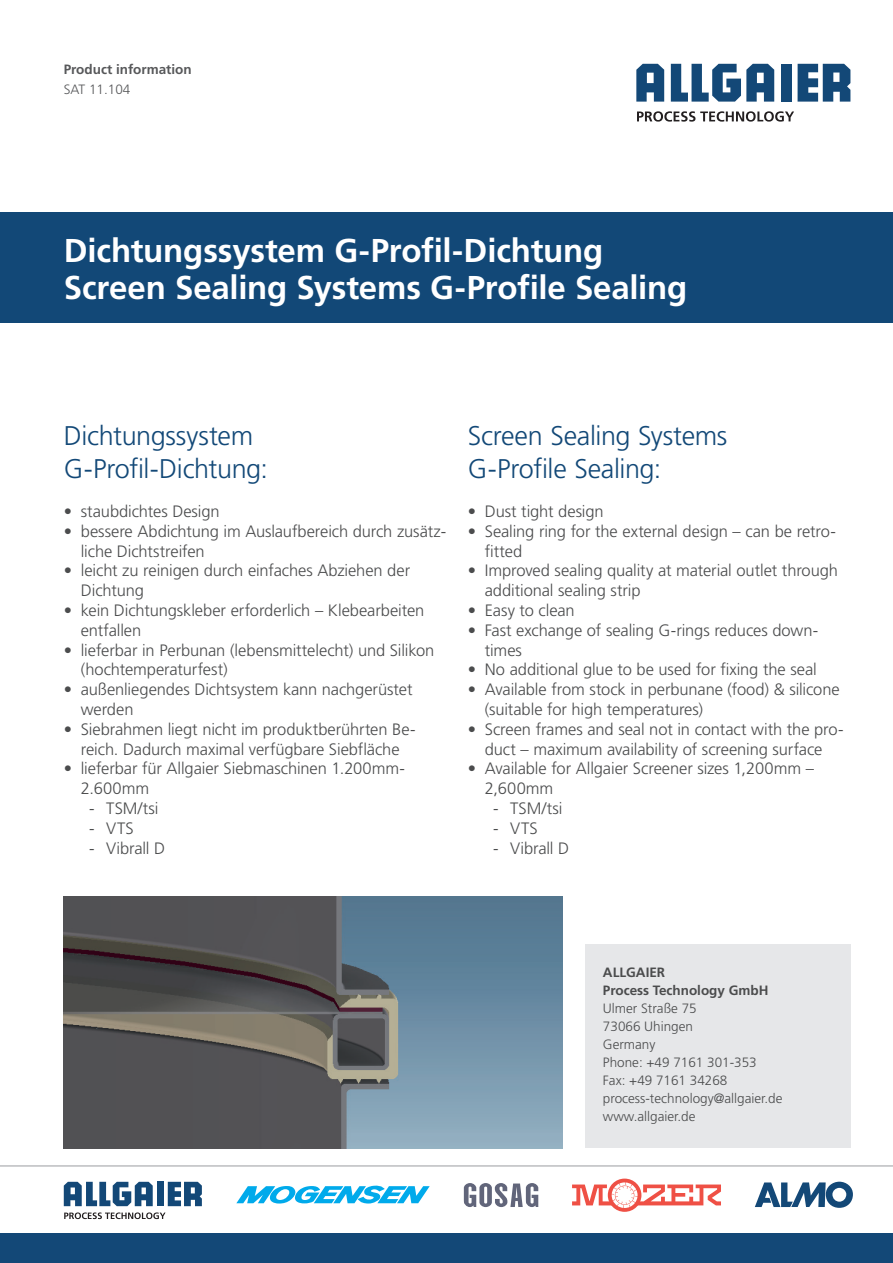
<style>
.page{position:relative;width:893px;height:1263px;background:#fff}
.page>*{position:absolute;margin:0;border:0;box-sizing:border-box;transform-origin:0 0}
.t1{font:700 33px/37.5px "Frutiger";letter-spacing:-.005em;color:#fff}
.t2{font:300 27px/33px "Frutiger";letter-spacing:-.015em;color:#124877}
.t3{font:300 16.5px/19.8px "Frutiger";letter-spacing:-.005em;color:#4b4c4d}
.t4{font:300 13.5px/18px "Frutiger";color:#4b4c4d}
.t5{font:700 13.5px/18px "Frutiger";color:#4b4c4d}
.t6{font:700 13.5px "Frutiger";color:#57585a}
.t7{font:300 13.5px "Frutiger";color:#57585a}
</style>
<div class="page">
<div style="left:0;top:213px;width:893px;height:110px;background:#124877"></div>
<div style="left:157px;top:1182px;width:7px;height:24px;background:#134877"></div>
<svg style="left:64px;top:1182px;width:89px;height:24px"></svg>
<svg style="left:168px;top:1182px;width:34px;height:24px"></svg>
<svg style="left:64px;top:1212px;width:102px;height:7px"></svg>
<svg style="left:572px;top:1178px;width:149px;height:34px"></svg>
<svg style="left:755px;top:1182px;width:98px;height:26px"></svg>
<svg style="left:236px;top:1185px;width:194px;height:18px"></svg>
<svg style="left:464px;top:1183px;width:74px;height:24px"></svg>
<div style="left:0;top:1233px;width:893px;height:30px;background:#134877"></div>
<div style="left:781px;top:64px;width:11px;height:38px;background:#134877"></div>
<svg style="left:636px;top:64px;width:28px;height:38px"></svg>
<svg style="left:671px;top:64px;width:103px;height:38px"></svg>
<svg style="left:798px;top:64px;width:52px;height:38px"></svg>
<svg style="left:637px;top:111px;width:157px;height:11px"></svg>
<hr style="left:0;top:1165px;width:893px;height:2px;background:#bcbdc0">
<div style="left:585px;top:944px;width:265px;height:204px;background:#e6e7e9"></div>
<img style="left:64px;top:896px;width:499px;height:252px">
<p class="t6" style="left:64px;top:62px;width:130px">Product information</p>
<p class="t7" style="left:64px;top:82px;width:68px">SAT 11.104</p>
<h1 class="t1" style="left:64px;top:232px;width:625px">Dichtungssystem G-Profil-Dichtung<br>Screen Sealing Systems G-Profile Sealing</h1>
<h2 class="t2" style="left:64px;top:419px;width:206px">Dichtungssystem<br>G-Profil-Dichtung:</h2>
<p class="t3" style="left:64px;top:502px;width:157px">• staubdichtes Design</p>
<p class="t3" style="left:81px;top:521px;width:367px;text-indent:-17px">• bessere Abdichtung im Auslaufbereich durch zusätz&shy;liche Dichtstreifen</p>
<p class="t3" style="left:81px;top:561px;width:331px;text-indent:-17px">• leicht zu reinigen durch einfaches Abziehen der<br>Dichtung</p>
<p class="t3" style="left:81px;top:601px;width:345px;text-indent:-17px">• kein Dichtungskleber erforderlich – Klebearbeiten entfallen</p>
<p class="t3" style="left:81px;top:640px;width:355px;text-indent:-17px">• lieferbar in Perbunan (lebensmittelecht) und Silikon (hochtemperaturfest)</p>
<p class="t3" style="left:81px;top:680px;width:333px;text-indent:-17px">• außenliegendes Dichtsystem kann nachgerüstet werden</p>
<p class="t3" style="left:64px;top:719px;width:353px;text-align:center">• Siebrahmen liegt nicht im produktberührten Be&shy;reich. Dadurch maximal verfügbare Siebfläche</p>
<p class="t3" style="left:81px;top:759px;width:326px;text-indent:-17px">• lieferbar für Allgaier Siebmaschinen 1.200mm-<br>2.600mm</p>
<p class="t3" style="left:89px;top:799px;width:71px">- TSM/tsi</p>
<p class="t3" style="left:89px;top:818px;width:46px">- VTS</p>
<p class="t3" style="left:89px;top:838px;width:77px">- Vibrall D</p>
<h2 class="t2" style="left:468px;top:419px;width:261px">Screen Sealing Systems<br>G-Profile Sealing:</h2>
<p class="t3" style="left:468px;top:502px;width:137px">• Dust tight design</p>
<p class="t3" style="left:485px;top:521px;width:353px;text-indent:-17px">• Sealing ring for the external design – can be retro&shy;fitted</p>
<p class="t3" style="left:485px;top:561px;width:355px;text-indent:-17px">• Improved sealing quality at material outlet through additional sealing strip</p>
<p class="t3" style="left:468px;top:601px;width:109px">• Easy to clean</p>
<p class="t3" style="left:485px;top:620px;width:335px;text-indent:-17px">• Fast exchange of sealing G-rings reduces down&shy;times</p>
<p class="t3" style="left:468px;top:660px;width:351px">• No additional glue to be used for fixing the seal</p>
<p class="t3" style="left:485px;top:680px;width:356px;text-indent:-17px">• Available from stock in perbunane (food) &amp; silicone (suitable for high temperatures)</p>
<p class="t3" style="left:468px;top:719px;width:377px;text-align:center">• Screen frames and seal not in contact with the pro&shy;duct – maximum availability of screening surface</p>
<p class="t3" style="left:485px;top:759px;width:331px;text-indent:-17px">• Available for Allgaier Screener sizes 1,200mm –<br>2,600mm</p>
<p class="t3" style="left:493px;top:799px;width:71px">- TSM/tsi</p>
<p class="t3" style="left:493px;top:818px;width:46px">- VTS</p>
<p class="t3" style="left:493px;top:838px;width:77px">- Vibrall D</p>
<p class="t5" style="left:603px;top:963px;width:167px">ALLGAIER<br>Process Technology GmbH</p>
<p class="t4" style="left:603px;top:999px;width:181px">Ulmer Straße 75<br>73066 Uhingen<br>Germany<br>Phone: +49 7161 301-353<br>Fax: +49 7161 34268 process-technology@allgaier.de www.allgaier.de</p>
</div>
